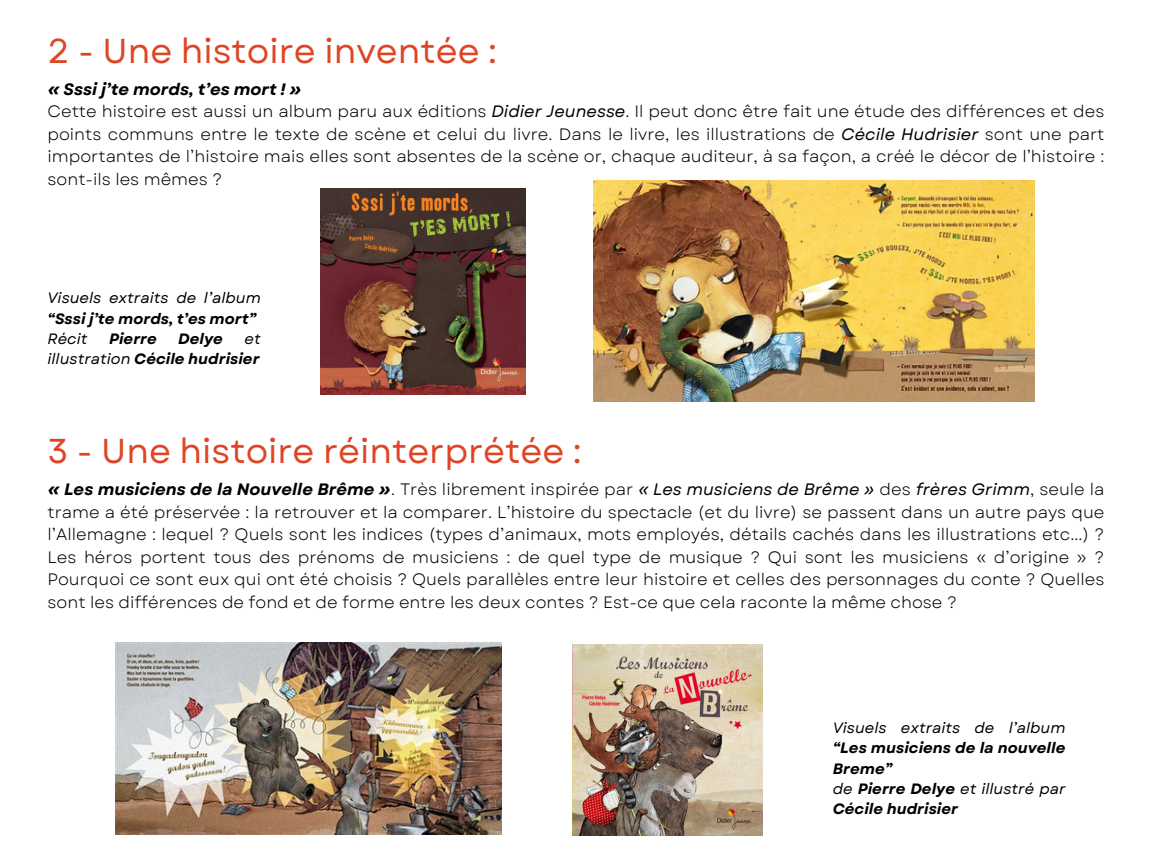
<style>
.page{position:relative;width:1152px;height:864px;background:#fff}
.page>*{position:absolute;margin:0;border:0;box-sizing:border-box;transform-origin:0 0}
.t1{font:34.5px "Garet";color:#de4524}
.t2{font:16.5px/22.5px "Garet";color:#000;text-align:justify}
.t3{font:italic 700 15px/20.2px "Garet";color:#000;text-align:right}
.t4{font:italic 15px "Garet";color:#000}
.s1{font-weight:700;font-style:italic}
.s2{font-style:italic}
.s3{font-weight:400}
</style>
<div class="page">
<img style="left:593px;top:181px;width:441px;height:220px">
<img style="left:320px;top:189px;width:206px;height:205px">
<img style="left:572px;top:645px;width:191px;height:190px">
<img style="left:115px;top:642px;width:386px;height:193px">
<h1 class="t1" style="left:48px;top:26px;width:451px">2 - Une histoire inventée :</h1>
<p class="t2" style="left:48px;top:78px;width:1058px;text-align:left"><span class="s1">« Sssi j’te mords, t’es mort ! »<br></span>Cette histoire est aussi un album paru aux éditions <span class="s2">Didier Jeunesse</span>. Il peut donc être fait une étude des différences et des points communs entre le texte de scène et celui du livre. Dans le livre, les illustrations de <span class="s2">Cécile Hudrisier</span> sont une part importantes de l’histoire mais elles sont absentes de la scène or, chaque auditeur, à sa façon, a créé le décor de l’histoire : sont-ils les mêmes ?</p>
<p class="t4" style="left:48px;top:287px;width:215px">Visuels extraits de l’album</p>
<p class="t3" style="left:48px;top:308px;width:210px">“Sssi j’te mords, t’es mort”</p>
<p class="t4" style="left:48px;top:328px;width:41px">Récit</p>
<p class="t3" style="left:109px;top:328px;width:49px">Pierre</p>
<p class="t3" style="left:178px;top:328px;width:46px">Delye</p>
<p class="t3" style="left:48px;top:328px;width:215px"><span class="s3">et<br>illustration</span> Cécile hudrisier</p>
<h1 class="t1" style="left:48px;top:427px;width:536px">3 - Une histoire réinterprétée :</h1>
<p class="t2" style="left:48px;top:479px;width:1058px"><span class="s1">« Les musiciens de la Nouvelle Brême »</span>. Très librement inspirée par <span class="s2">« Les musiciens de Brême »</span> des <span class="s2">frères Grimm</span>, seule la trame a été préservée : la retrouver et la comparer. L’histoire du spectacle (et du livre) se passent dans un autre pays que l’Allemagne : lequel ? Quels sont les indices (types d’animaux, mots employés, détails cachés dans les illustrations etc...) ?<br>Les héros portent tous des prénoms de musiciens : de quel type de musique ? Qui sont les musiciens « d’origine » ?<br>Pourquoi ce sont eux qui ont été choisis ? Quels parallèles entre leur histoire et celles des personnages du conte ? Quelles sont les différences de fond et de forme entre les deux contes ? Est-ce que cela raconte la même chose ?</p>
<p class="t4" style="left:833px;top:717px;width:234px">Visuels extraits de l’album</p>
<p class="t3" style="left:833px;top:738px;width:234px;text-align:left">“Les musiciens de la nouvelle<br>Breme”<br><span class="s3">de</span> Pierre Delye <span class="s3">et illustré par<br></span>Cécile hudrisier</p>
</div>
